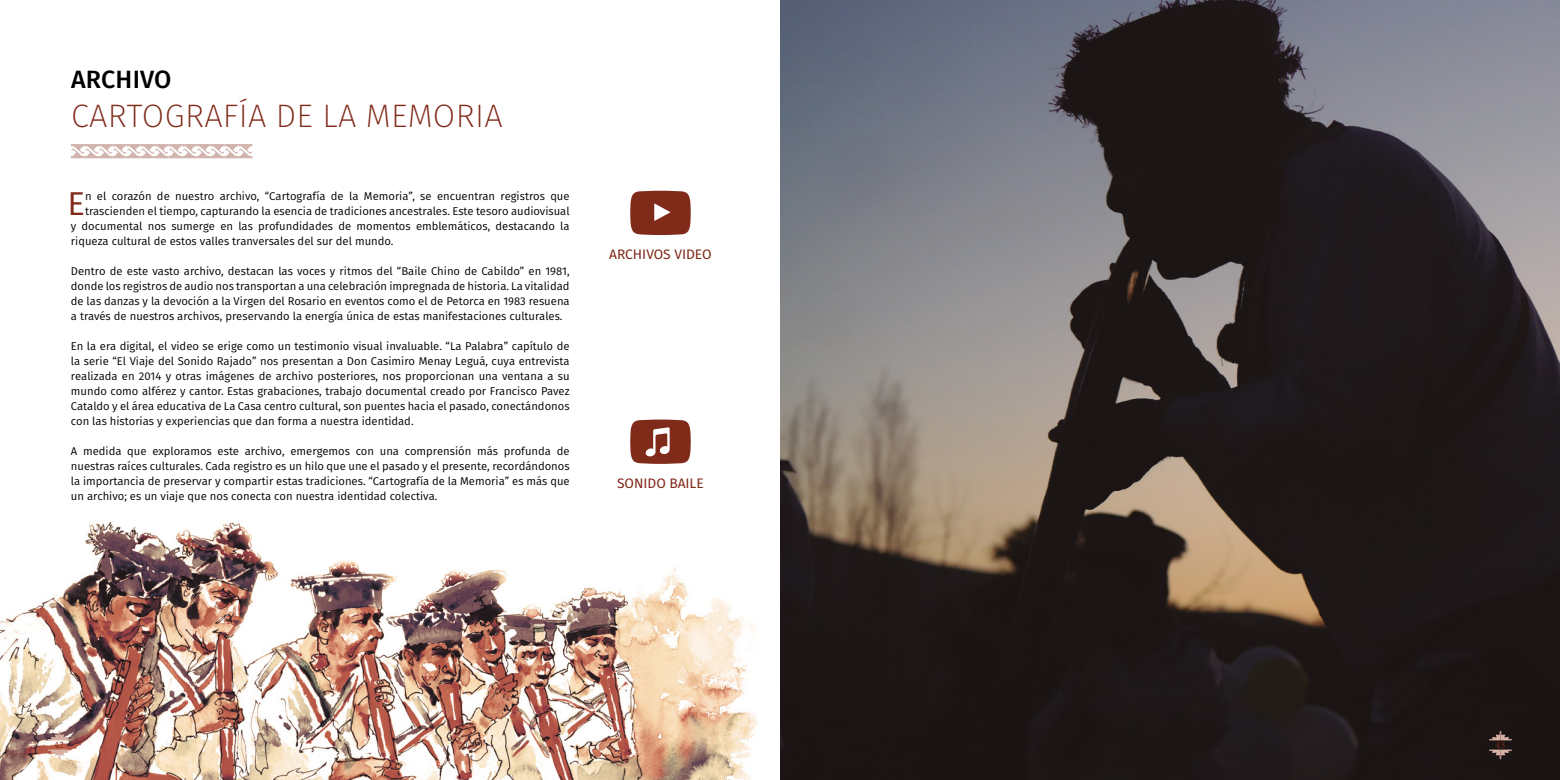
<style>
.page{position:relative;width:1560px;height:780px;background:#fff}
.page>*{position:absolute;margin:0;border:0;box-sizing:border-box;transform-origin:0 0}
.t1{font:33px "Fira Sans";color:#802a1a}
.t2{font:200 32.5px "Fira Sans";letter-spacing:.01em;color:#802a1a}
.t3{font:500 25px "Fira Sans";letter-spacing:.01em;color:#000}
.t4{font:13.75px "Fira Sans";color:#802a1a}
.t5{font:11.25px/15px "Fira Sans";color:#000;text-align:justify}
.t6{font:10px "Minion Pro";color:#802a1a}
</style>
<div class="page">
<img style="left:780px;top:0;width:779px;height:780px">
<img style="left:0;top:521px;width:758px;height:259px">
<svg style="left:630px;top:419px;width:60px;height:45px"></svg>
<svg style="left:630px;top:191px;width:60px;height:44px"></svg>
<svg style="left:71px;top:144px;width:181px;height:14px"></svg>
<svg style="left:1488px;top:730px;width:23px;height:10px"></svg>
<svg style="left:1488px;top:749px;width:23px;height:10px"></svg>
<svg style="left:48px;top:730px;width:23px;height:10px"></svg>
<svg style="left:48px;top:749px;width:23px;height:10px"></svg>
<h3 class="t3" style="left:71px;top:59px;width:102px">ARCHIVO</h3>
<h2 class="t2" style="left:71px;top:93px;width:433px">CARTOGRAFÍA DE LA MEMORIA</h2>
<h1 class="t1" style="left:67px;top:179px;width:19px">E</h1>
<p class="t5" style="left:85px;top:188px;width:486px">n el corazón de nuestro archivo, “Cartografía de la Memoria”, se encuentran registros que</p>
<p class="t5" style="left:85px;top:203px;width:486px">trascienden el tiempo, capturando la esencia de tradiciones ancestrales. Este tesoro audiovisual</p>
<p class="t5" style="left:71px;top:218px;width:500px">y documental nos sumerge en las profundidades de momentos emblemáticos, destacando la</p>
<p class="t5" style="left:71px;top:233px;width:324px">riqueza cultural de estos valles tranversales del sur del mundo.</p>
<p class="t5" style="left:71px;top:263px;width:500px">Dentro de este vasto archivo, destacan las voces y ritmos del “Baile Chino de Cabildo” en 1981, donde los registros de audio nos transportan a una celebración impregnada de historia. La vitalidad de las danzas y la devoción a la Virgen del Rosario en eventos como el de Petorca en 1983 resuena a través de nuestros archivos, preservando la energía única de estas manifestaciones culturales.</p>
<p class="t5" style="left:71px;top:338px;width:500px">En la era digital, el video se erige como un testimonio visual invaluable. “La Palabra” capítulo de la serie “El Viaje del Sonido Rajado” nos presentan a Don Casimiro Menay Leguá, cuya entrevista realizada en 2014 y otras imágenes de archivo posteriores, nos proporcionan una ventana a su mundo como alférez y cantor. Estas grabaciones, trabajo documental creado por Francisco Pavez Cataldo y el área educativa de La Casa centro cultural, son puentes hacia el pasado, conectándonos con las historias y experiencias que dan forma a nuestra identidad.</p>
<p class="t5" style="left:71px;top:443px;width:500px">A medida que exploramos este archivo, emergemos con una comprensión más profunda de nuestras raíces culturales. Cada registro es un hilo que une el pasado y el presente, recordándonos la importancia de preservar y compartir estas tradiciones. “Cartografía de la Memoria” es más que un archivo; es un viaje que nos conecta con nuestra identidad colectiva.</p>
<p class="t4" style="left:609px;top:243px;width:104px">ARCHIVOS VIDEO</p>
<p class="t4" style="left:617px;top:472px;width:88px">SONIDO BAILE</p>
<p class="t6" style="left:54px;top:738px;width:11px">42</p>
<p class="t6" style="left:1495px;top:738px;width:11px">43</p>
</div>
